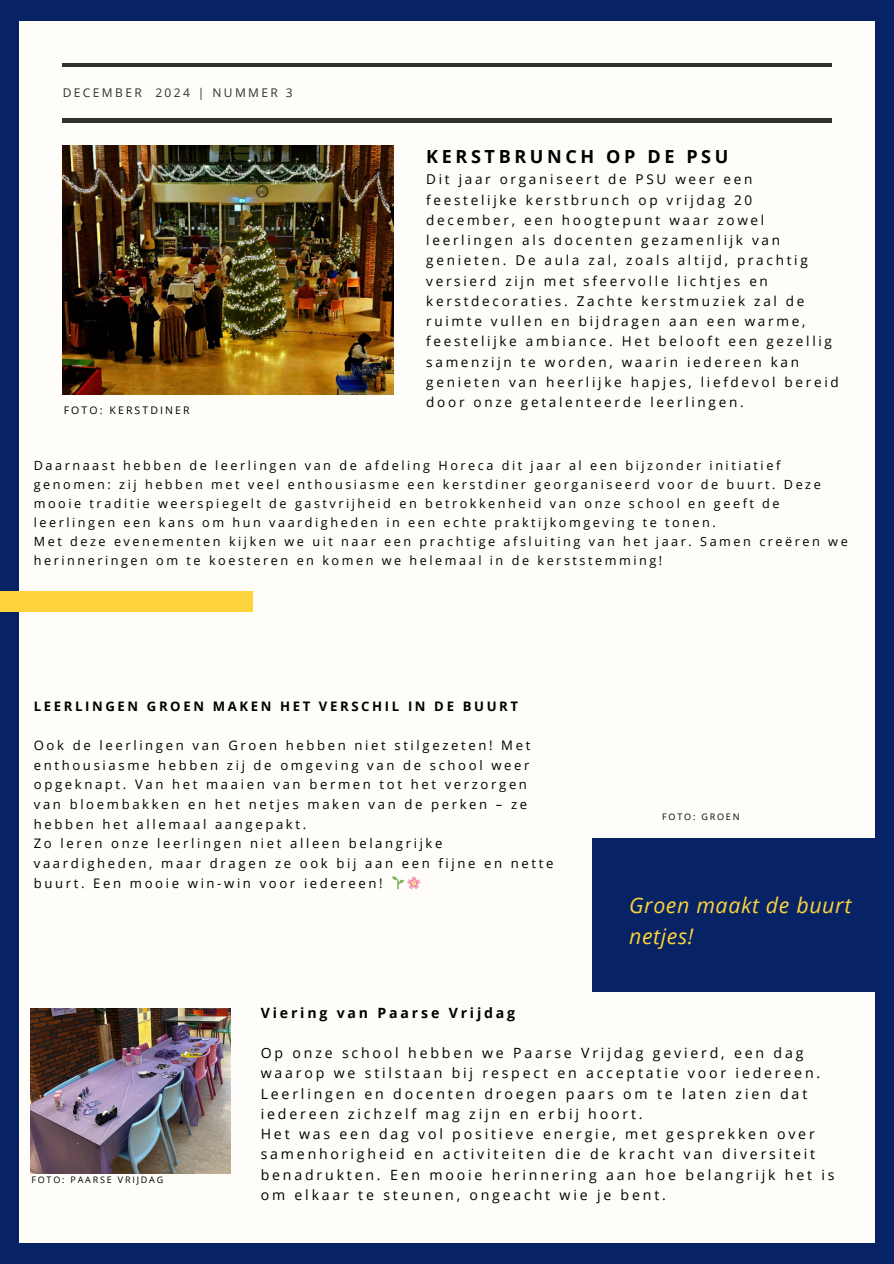
<style>
.page{position:relative;width:894px;height:1264px;background:#fff}
.page>*{position:absolute;margin:0;border:0;box-sizing:border-box;transform-origin:0 0}
.t1{font:italic 21.3px/31.5px "Open Sans";letter-spacing:.03em;color:#fdd33b}
.t2{font:700 18px "Open Sans";letter-spacing:.2em;color:#000}
.t3{font:14.1px/20.2px "Open Sans";letter-spacing:.2em;color:#000}
.t4{font:700 14.1px "Open Sans";letter-spacing:.2em;color:#000}
.t5{font:13.5px/20.2px "Open Sans";letter-spacing:.2em;color:#000}
.t6{font:13.05px/19.6px "Open Sans";letter-spacing:.2em;color:#000}
.t7{font:700 13.05px "Open Sans";letter-spacing:.2em;color:#000}
.t8{font:12.6px/18.9px "Open Sans";letter-spacing:.2em;color:#000}
.t9{font:12px "Open Sans";letter-spacing:.2em;color:#303030}
.t10{font:10.5px "Open Sans";letter-spacing:.2em;color:#000}
.t11{font:9px "Open Sans";letter-spacing:.2em;color:#000}
</style>
<div class="page">
<div style="left:0;top:0;width:893px;height:1263px;background:#072365"></div>
<div style="left:19px;top:21px;width:855px;height:1221px;background:#fffdfa"></div>
<hr style="left:63px;top:119px;width:768px;height:3px;background:#303030">
<hr style="left:63px;top:64px;width:768px;height:3px;background:#303030">
<div style="left:0;top:591px;width:253px;height:20px;background:#fdd33b"></div>
<div style="left:592px;top:838px;width:301px;height:153px;background:#072365"></div>
<img style="left:63px;top:145px;width:330px;height:249px">
<img style="left:30px;top:1008px;width:201px;height:165px">
<p class="t9" style="left:63px;top:84px;width:231px">DECEMBER 2024 | NUMMER 3</p>
<p class="t10" style="left:64px;top:403px;width:127px">FOTO: KERSTDINER</p>
<h2 class="t2" style="left:426px;top:144px;width:303px">KERSTBRUNCH OP DE PSU</h2>
<p class="t5" style="left:426px;top:169px;width:414px">Dit jaar organiseert de PSU weer een feestelijke kerstbrunch op vrijdag 20 december, een hoogtepunt waar zowel leerlingen als docenten gezamenlijk van genieten. De aula zal, zoals altijd, prachtig versierd zijn met sfeervolle lichtjes en kerstdecoraties. Zachte kerstmuziek zal de ruimte vullen en bijdragen aan een warme, feestelijke ambiance. Het belooft een gezellig samenzijn te worden, waarin iedereen kan genieten van heerlijke hapjes, liefdevol bereid door onze getalenteerde leerlingen.</p>
<p class="t8" style="left:34px;top:455px;width:815px">Daarnaast hebben de leerlingen van de afdeling Horeca dit jaar al een bijzonder initiatief genomen: zij hebben met veel enthousiasme een kerstdiner georganiseerd voor de buurt. Deze mooie traditie weerspiegelt de gastvrijheid en betrokkenheid van onze school en geeft de leerlingen een kans om hun vaardigheden in een echte praktijkomgeving te tonen.<br>Met deze evenementen kijken we uit naar een prachtige afsluiting van het jaar. Samen creëren we herinneringen om te koesteren en komen we helemaal in de kerststemming!</p>
<p class="t7" style="left:34px;top:696px;width:485px">LEERLINGEN GROEN MAKEN HET VERSCHIL IN DE BUURT</p>
<p class="t6" style="left:34px;top:735px;width:521px">Ook de leerlingen van Groen hebben niet stilgezeten! Met enthousiasme hebben zij de omgeving van de school weer opgeknapt. Van het maaien van bermen tot het verzorgen van bloembakken en het netjes maken van de perken – ze hebben het allemaal aangepakt.<br>Zo leren onze leerlingen niet alleen belangrijke vaardigheden, maar dragen ze ook bij aan een fijne en nette buurt. Een mooie win-win voor iedereen!</p>
<h5 class="t11" style="left:662px;top:810px;width:79px">FOTO: GROEN</h5>
<p class="t1" style="left:629px;top:888px;width:224px">Groen maakt de buurt netjes!</p>
<p class="t11" style="left:31px;top:1172px;width:133px">FOTO: PAARSE VRIJDAG</p>
<p class="t4" style="left:261px;top:1002px;width:256px">Viering van Paarse Vrijdag</p>
<h6 class="t3" style="left:261px;top:1042px;width:575px">Op onze school hebben we Paarse Vrijdag gevierd, een dag waarop we stilstaan bij respect en acceptatie voor iedereen.<br>Leerlingen en docenten droegen paars om te laten zien dat iedereen zichzelf mag zijn en erbij hoort.<br>Het was een dag vol positieve energie, met gesprekken over samenhorigheid en activiteiten die de kracht van diversiteit benadrukten. Een mooie herinnering aan hoe belangrijk het is om elkaar te steunen, ongeacht wie je bent.</h6>
</div>
